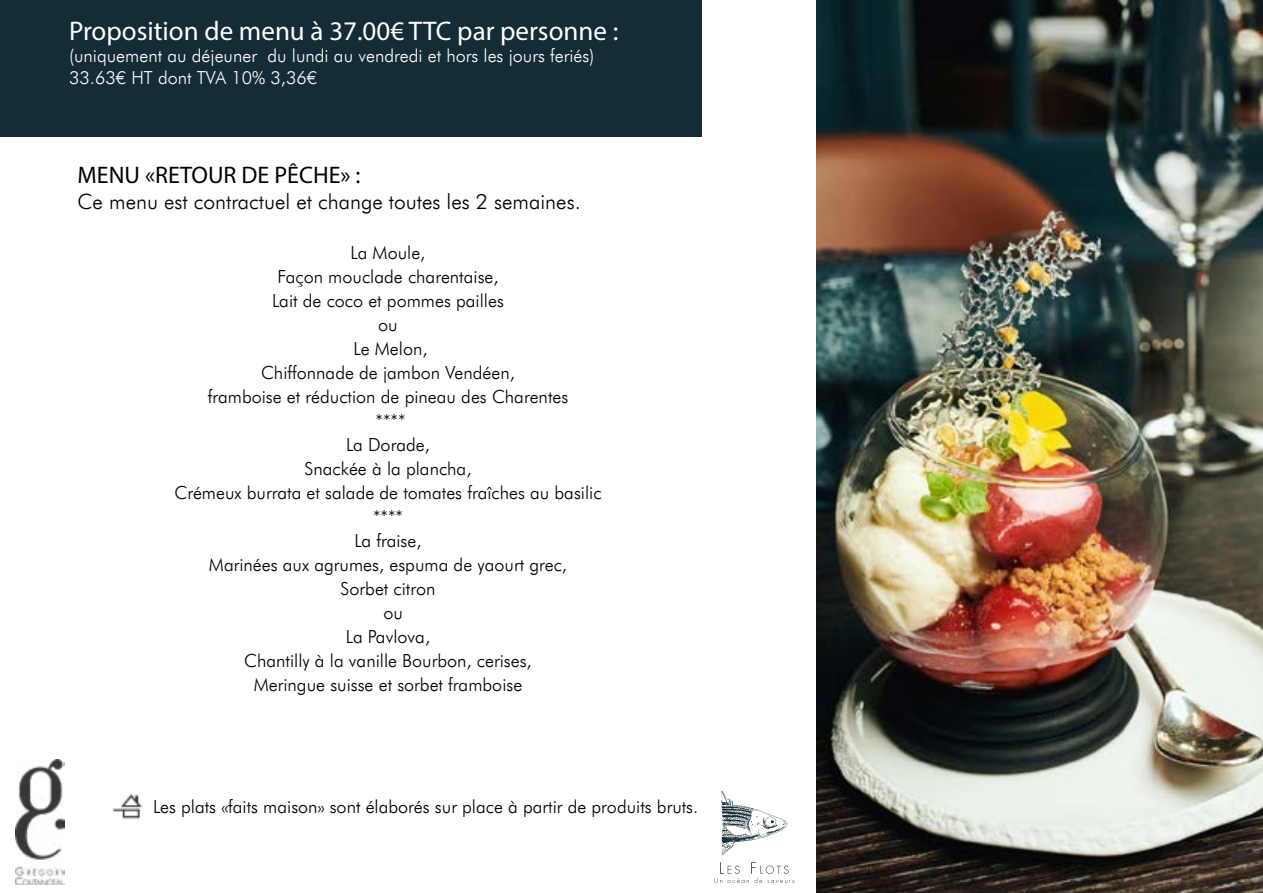
<style>
.page{position:relative;width:1263px;height:893px;background:#fff}
.page>*{position:absolute;margin:0;border:0;box-sizing:border-box;transform-origin:0 0}
.t1{font:27px "Myriad Pro";color:#fff}
.t2{font:24px "Myriad Pro";color:#000}
.t3{font:300 21px "Futura BT";color:#000}
.t4{font:300 18px/24px "Futura BT";color:#000;text-align:center}
.t5{font:300 18px/21.6px "Futura BT";color:#fff}
</style>
<div class="page">
<div style="left:0;top:0;width:702px;height:136px;background:#142c35"></div>
<img style="left:15px;top:759px;width:50px;height:125px">
<img style="left:816px;top:1px;width:447px;height:892px">
<img style="left:112px;top:794px;width:30px;height:25px">
<svg style="left:721px;top:790px;width:66px;height:65px"></svg>
<svg style="left:714px;top:862px;width:80px;height:21px"></svg>
<h1 class="t1" style="left:69px;top:15px;width:551px">Proposition de menu à 37.00€ TTC par personne :</h1>
<p class="t5" style="left:69px;top:45px;width:527px">(uniquement au déjeuner du lundi au vendredi et hors les jours feriés)<br>33.63€ HT dont TVA 10% 3,36€</p>
<h2 class="t2" style="left:78px;top:161px;width:284px">MENU «RETOUR DE PÊCHE» :</h2>
<p class="t3" style="left:78px;top:188px;width:505px">Ce menu est contractuel et change toutes les 2 semaines.</p>
<p class="t4" style="left:174px;top:241px;width:429px">La Moule,<br>Façon mouclade charentaise,<br>Lait de coco et pommes pailles<br>ou<br>Le Melon,<br>Chiffonnade de jambon Vendéen,<br>framboise et réduction de pineau des Charentes<br>****<br>La Dorade,<br>Snackée à la plancha,<br>Crémeux burrata et salade de tomates fraîches au basilic ****<br>La fraise,<br>Marinées aux agrumes, espuma de yaourt grec,<br>Sorbet citron<br>ou<br>La Pavlova,<br>Chantilly à la vanille Bourbon, cerises,<br>Meringue suisse et sorbet framboise</p>
<p class="t4" style="left:153px;top:795px;width:547px">Les plats «faits maison» sont élaborés sur place à partir de produits bruts.</p>
</div>
